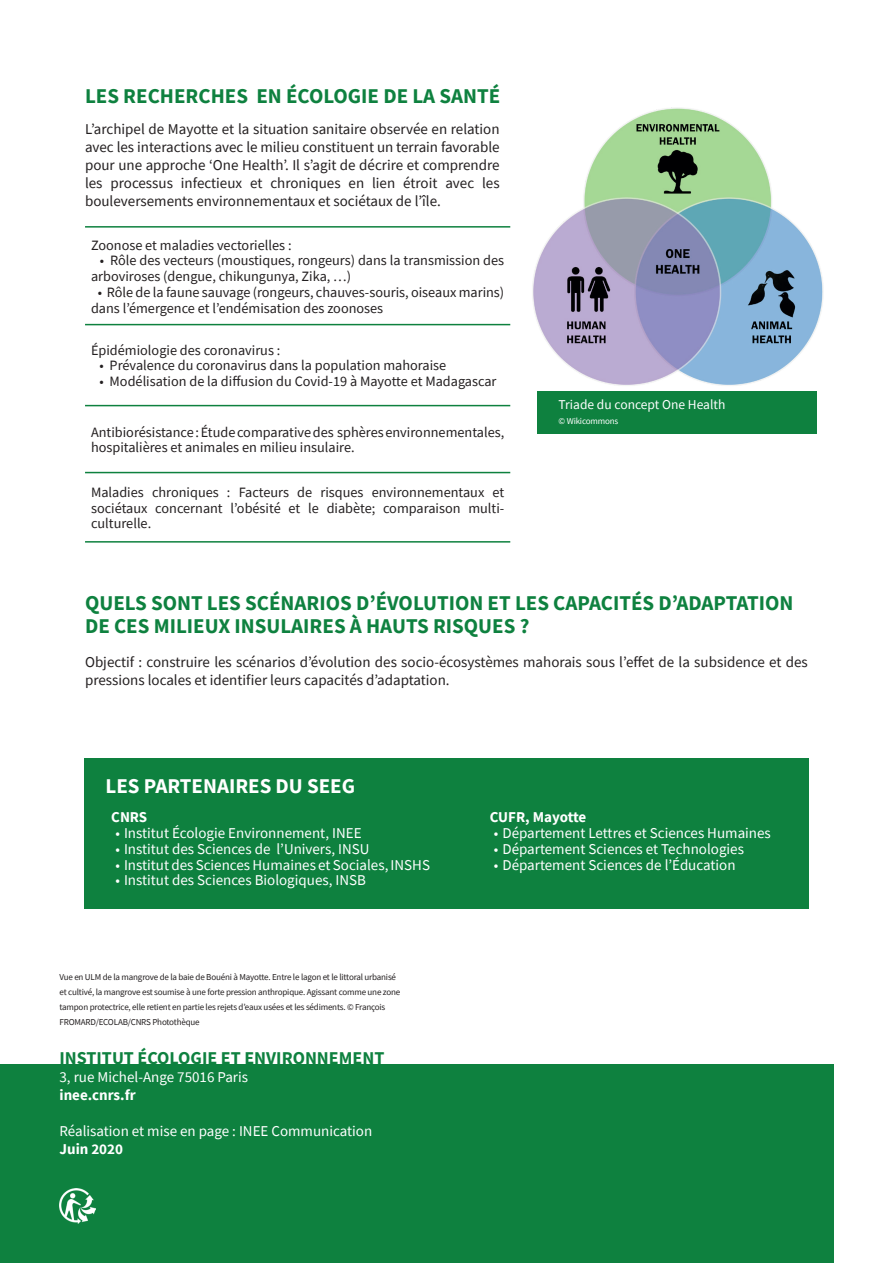
<style>
.page{position:relative;width:893px;height:1263px;background:#fff}
.page>*{position:absolute;margin:0;border:0;box-sizing:border-box;transform-origin:0 0}
.t1{font:700 21px/22.5px "Source Sans Pro";color:#0e813f}
.t2{font:700 21px "Source Sans Pro";color:#fff}
.t3{font:700 18px "Source Sans Pro";color:#0e813f}
.t4{font:15px/18px "Source Sans Pro";color:#231f20;text-align:justify}
.t5{font:15px "Source Sans Pro";color:#fff}
.t6{font:700 15px "Source Sans Pro";color:#fff}
.t7{font:14.25px/15.8px "Source Sans Pro";color:#231f20}
.t8{font:13.5px "Source Sans Pro";color:#fff}
.t9{font:9px/15px "Source Sans Pro";letter-spacing:-.02em;color:#231f20}
.t10{font:9px "Source Sans Pro";letter-spacing:-.02em;color:#fff}
</style>
<div class="page">
<div style="left:0;top:1064px;width:833px;height:199px;background:#0e813f"></div>
<img style="left:60px;top:1188px;width:36px;height:35px">
<hr style="left:85px;top:226px;width:425px;height:2px;background:#0e813f">
<hr style="left:85px;top:324px;width:425px;height:1px;background:#0e813f">
<hr style="left:85px;top:405px;width:425px;height:1px;background:#0e813f">
<hr style="left:85px;top:472px;width:425px;height:1px;background:#0e813f">
<hr style="left:85px;top:541px;width:425px;height:2px;background:#0e813f">
<div style="left:84px;top:758px;width:725px;height:151px;background:#0e813f"></div>
<div style="left:537px;top:391px;width:279px;height:43px;background:#0e813f"></div>
<img style="left:532px;top:107px;width:291px;height:279px">
<h1 class="t1" style="left:85px;top:84px;width:417px">LES RECHERCHES EN ÉCOLOGIE DE LA SANTÉ</h1>
<p class="t4" style="left:85px;top:120px;width:416px">L’archipel de Mayotte et la situation sanitaire observée en relation avec les interactions avec le milieu constituent un terrain favorable pour une approche ‘One Health’. Il s’agit de décrire et comprendre les processus infectieux et chroniques en lien étroit avec les bouleversements environnementaux et sociétaux de l’île.</p>
<p class="t7" style="left:91px;top:237px;width:202px">Zoonose et maladies vectorielles :</p>
<p class="t7" style="left:91px;top:253px;width:415px;text-indent:9px">• Rôle des vecteurs (moustiques, rongeurs) dans la transmission des arboviroses (dengue, chikungunya, Zika, …)</p>
<p class="t7" style="left:91px;top:284px;width:415px;text-indent:7px">• Rôle de la faune sauvage (rongeurs, chauves-souris, oiseaux marins) dans l’émergence et l’endémisation des zoonoses</p>
<p class="t7" style="left:91px;top:342px;width:191px">Épidémiologie des coronavirus :</p>
<p class="t7" style="left:100px;top:358px;width:348px">• Prévalence du coronavirus dans la population mahoraise</p>
<p class="t7" style="left:100px;top:373px;width:398px">• Modélisation de la diffusion du Covid-19 à Mayotte et Madagascar</p>
<p class="t7" style="left:91px;top:424px;width:415px">Antibiorésistance : Étude comparative des sphères environnementales, hospitalières et animales en milieu insulaire.</p>
<p class="t7" style="left:91px;top:484px;width:415px;text-align:justify">Maladies chroniques : Facteurs de risques environnementaux et sociétaux concernant l’obésité et le diabète; comparaison multi&shy;culturelle.</p>
<p class="t8" style="left:559px;top:396px;width:168px">Triade du concept One Health</p>
<p class="t10" style="left:559px;top:416px;width:61px">© Wikicommons</p>
<h1 class="t1" style="left:85px;top:592px;width:710px">QUELS SONT LES SCÉNARIOS D’ÉVOLUTION ET LES CAPACITÉS D’ADAPTATION<br>DE CES MILIEUX INSULAIRES À HAUTS RISQUES ?</h1>
<p class="t4" style="left:85px;top:652px;width:724px">Objectif : construire les scénarios d’évolution des socio-écosystèmes mahorais sous l’effet de la subsidence et des pressions locales et identifier leurs capacités d’adaptation.</p>
<h1 class="t2" style="left:106px;top:772px;width:251px">LES PARTENAIRES DU SEEG</h1>
<p class="t6" style="left:111px;top:807px;width:38px">CNRS</p>
<p class="t5" style="left:116px;top:824px;width:248px">• Institut Écologie Environnement, INEE</p>
<p class="t5" style="left:116px;top:839px;width:255px">• Institut des Sciences de l’Univers, INSU</p>
<p class="t5" style="left:116px;top:855px;width:316px">• Institut des Sciences Humaines et Sociales, INSHS</p>
<p class="t5" style="left:116px;top:871px;width:252px">• Institut des Sciences Biologiques, INSB</p>
<p class="t9" style="left:60px;top:969px;width:342px">Vue en ULM de la mangrove de la baie de Bouéni à Mayotte. Entre le lagon et le littoral urbanisé et cultivé, la mangrove est soumise à une forte pression anthropique. Agissant comme une zone tampon protectrice, elle retient en partie les rejets d’eaux usées et les sédiments. © François FROMARD/ECOLAB/CNRS Photothèque</p>
<p class="t3" style="left:60px;top:1046px;width:326px">INSTITUT ÉCOLOGIE ET ENVIRONNEMENT</p>
<p class="t5" style="left:60px;top:1067px;width:190px">3, rue Michel-Ange 75016 Paris</p>
<p class="t6" style="left:60px;top:1085px;width:78px">inee.cnrs.fr</p>
<p class="t5" style="left:60px;top:1121px;width:314px">Réalisation et mise en page : INEE Communication</p>
<p class="t6" style="left:60px;top:1139px;width:65px">Juin 2020</p>
<p class="t6" style="left:490px;top:807px;width:98px">CUFR, Mayotte</p>
<p class="t5" style="left:494px;top:824px;width:278px">• Département Lettres et Sciences Humaines</p>
<p class="t5" style="left:494px;top:839px;width:252px">• Département Sciences et Technologies</p>
<p class="t5" style="left:494px;top:855px;width:243px">• Département Sciences de l’Éducation</p>
</div>
